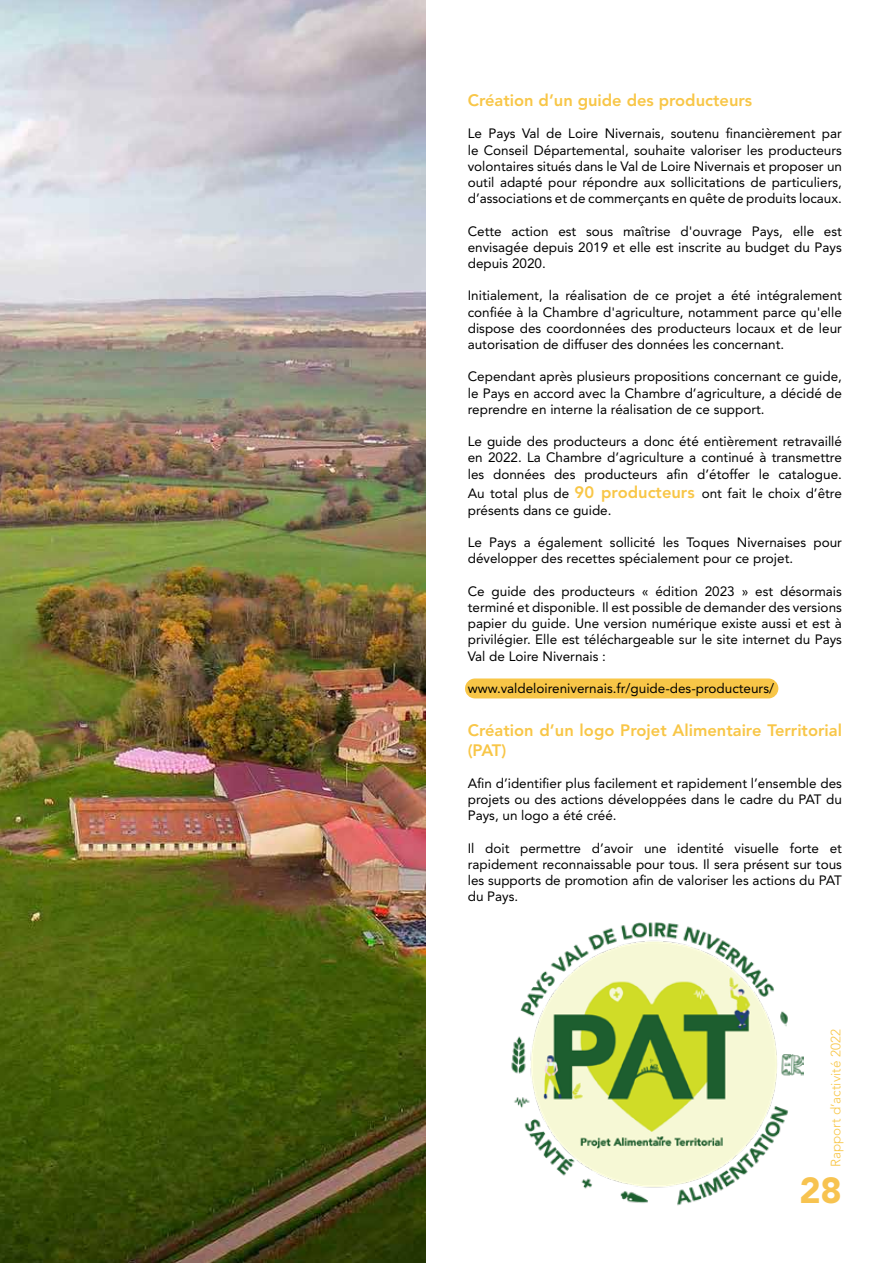
<style>
.page{position:relative;width:893px;height:1263px;background:#fff}
.page>*{position:absolute;margin:0;border:0;box-sizing:border-box;transform-origin:0 0}
.t1{font:900 36px "Avenir LT Std";color:#f7c350}
.t2{font:800 16.5px/19.8px "Avenir LT Std";color:#f8c647}
.t3{font:13.5px/16.2px "Avenir LT Std";color:#000;text-align:justify}
.t4{font:300 13.5px "Avenir LT Std";color:#f8c647}
.s1{font-weight:800;font-size:16.5px;color:#f8c647}
</style>
<div class="page">
<div style="left:465px;top:678px;width:313px;height:20px;background:#f8c647;border-radius:10px"></div>
<img style="left:511px;top:922px;width:292px;height:284px">
<img style="left:0;top:0;width:425px;height:1263px">
<p class="t2" style="left:468px;top:90px;width:286px">Création d’un guide des producteurs</p>
<p class="t3" style="left:468px;top:126px;width:376px">Le Pays Val de Loire Nivernais, soutenu financièrement par le Conseil Départemental, souhaite valoriser les producteurs volontaires situés dans le Val de Loire Nivernais et proposer un outil adapté pour répondre aux sollicitations de particuliers, d’associations et de commerçants en quête de produits locaux.</p>
<p class="t3" style="left:468px;top:223px;width:376px">Cette action est sous maîtrise d'ouvrage Pays, elle est envisagée depuis 2019 et elle est inscrite au budget du Pays depuis 2020.</p>
<p class="t3" style="left:468px;top:288px;width:376px">Initialement, la réalisation de ce projet a été intégralement confiée à la Chambre d'agriculture, notamment parce qu'elle dispose des coordonnées des producteurs locaux et de leur autorisation de diffuser des données les concernant.</p>
<p class="t3" style="left:468px;top:369px;width:376px">Cependant après plusieurs propositions concernant ce guide, le Pays en accord avec la Chambre d’agriculture, a décidé de reprendre en interne la réalisation de ce support.</p>
<p class="t3" style="left:468px;top:434px;width:376px">Le guide des producteurs a donc été entièrement retravaillé en 2022. La Chambre d’agriculture a continué à transmettre les données des producteurs afin d’étoffer le catalogue.</p>
<p class="t3" style="left:468px;top:486px;width:376px">Au total plus de <span class="s1">90 producteurs</span> ont fait le choix d’être présents dans ce guide.</p>
<p class="t3" style="left:468px;top:534px;width:376px">Le Pays a également sollicité les Toques Nivernaises pour développer des recettes spécialement pour ce projet.</p>
<p class="t3" style="left:468px;top:583px;width:376px">Ce guide des producteurs « édition 2023 » est désormais terminé et disponible. Il est possible de demander des versions papier du guide. Une version numérique existe aussi et est à privilégier. Elle est téléchargeable sur le site internet du Pays Val de Loire Nivernais :</p>
<p class="t3" style="left:468px;top:680px;width:308px">www.valdeloirenivernais.fr/guide-des-producteurs/</p>
<p class="t2" style="left:468px;top:720px;width:376px">Création d’un logo Projet Alimentaire Territorial (PAT)</p>
<p class="t3" style="left:468px;top:775px;width:376px">Afin d’identifier plus facilement et rapidement l’ensemble des projets ou des actions développées dans le cadre du PAT du Pays, un logo a été créé.</p>
<p class="t3" style="left:468px;top:840px;width:376px">Il doit permettre d’avoir une identité visuelle forte et rapidement reconnaissable pour tous. Il sera présent sur tous les supports de promotion afin de valoriser les actions du PAT du Pays.</p>
<p class="t4" style="left:828px;top:1167px;width:140px;rotate:-90deg">Rapport d’activité 2022</p>
<h1 class="t1" style="left:799px;top:1169px;width:44px">28</h1>
</div>
